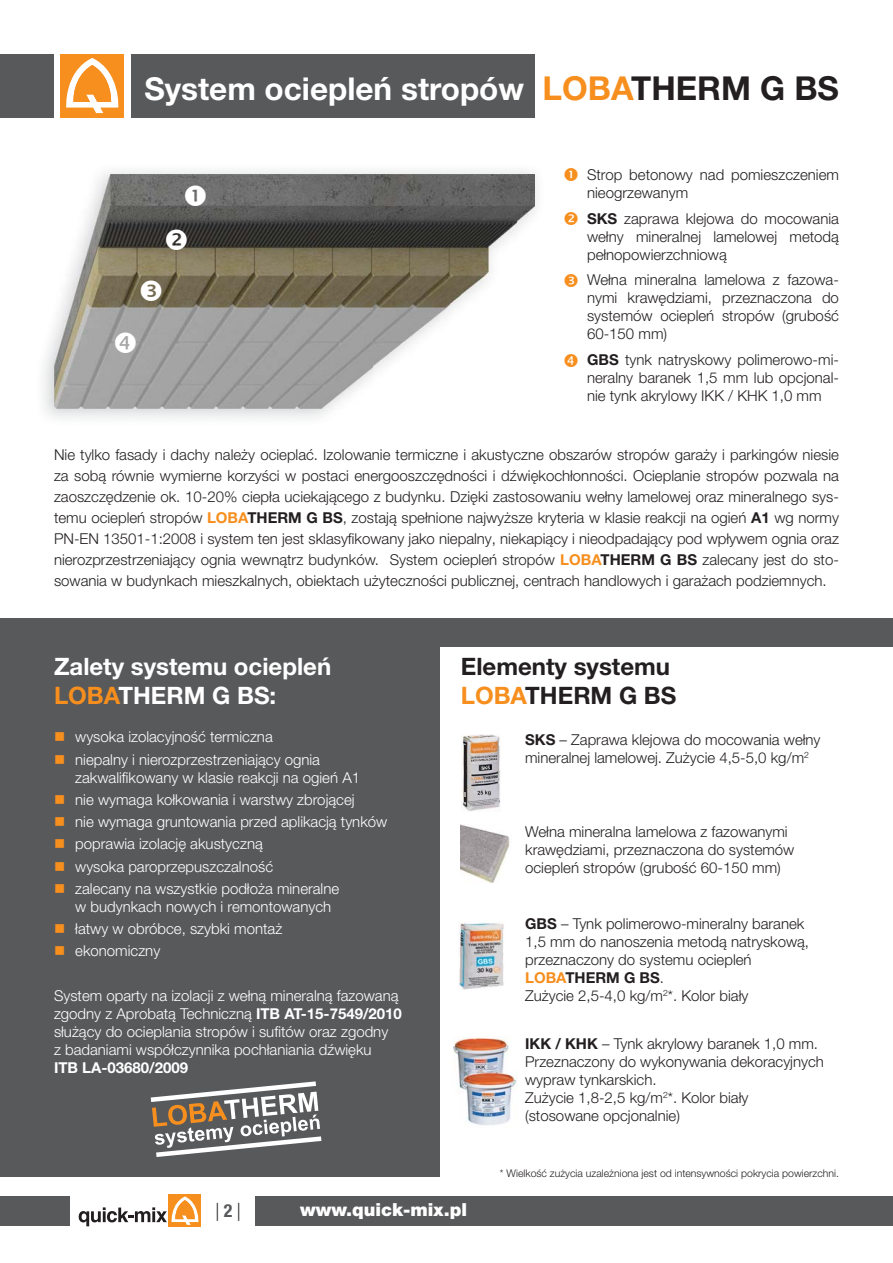
<style>
.page{position:relative;width:893px;height:1263px;background:#fff}
.page>*{position:absolute;margin:0;border:0;box-sizing:border-box;transform-origin:0 0}
.t1{font:700 31.5px "Helvetica Neue LT Pro";color:#fff}
.t2{font:700 24px/28.8px "Helvetica Neue LT Pro";color:#fff}
.t3{font:700 24px/28.8px "Helvetica Neue LT Pro";color:#231f20}
.t4{font:900 18px "Helvetica Neue LT Pro";color:#fff}
.t5{font:300 18px "Helvetica Neue LT Pro";color:#231f20}
.t6{font:300 15px/18px "Helvetica Neue LT Pro";color:#231f20}
.t7{font:300 15px/18px "Helvetica Neue LT Pro";color:#fff}
.t8{font:700 15px "Helvetica Neue LT Pro";color:#fff}
.t9{font:300 10.5px "Helvetica Neue LT Pro";color:#231f20}
.s1{font-size:33px;color:#f78f1e}
.s2{font-size:33px;color:#231f20}
.s3{font-weight:700}
.s4{font-weight:700;color:#f78f1e}
.s5{color:#f78f1e}
.s6{font-weight:700;font-stretch:condensed;color:#58595b}
</style>
<div class="page">
<div style="left:169px;top:1194px;width:32px;height:33px;background:#f78f1e"></div>
<svg style="left:79px;top:1196px;width:120px;height:30px"></svg>
<div style="left:0;top:1196px;width:69px;height:30px;background:#58595b"></div>
<div style="left:255px;top:1196px;width:638px;height:30px;background:#58595b"></div>
<div style="left:0;top:54px;width:534px;height:63px;background:#58595b"></div>
<div style="left:54px;top:43px;width:77px;height:80px;background:#fff"></div>
<div style="left:61px;top:54px;width:63px;height:63px;background:#f78f1e"></div>
<svg style="left:66px;top:58px;width:53px;height:55px"></svg>
<div style="left:0;top:618px;width:893px;height:558px;background:#58595b"></div>
<div style="left:441px;top:647px;width:452px;height:539px;background:#fff"></div>
<img style="left:43px;top:170px;width:494px;height:248px">
<img style="left:54px;top:174px;width:480px;height:234px">
<img style="left:461px;top:735px;width:40px;height:76px">
<svg style="left:464px;top:745px;width:35px;height:62px;background:#a79c98"></svg>
<img style="left:459px;top:923px;width:45px;height:67px">
<img style="left:453px;top:1037px;width:56px;height:51px">
<img style="left:461px;top:825px;width:49px;height:58px">
<svg style="left:151px;top:1081px;width:170px;height:76px"></svg>
<img style="left:466px;top:1075px;width:51px;height:51px">
<img style="left:461px;top:1071px;width:49px;height:23px">
<svg style="left:115px;top:332px;width:21px;height:21px"></svg>
<svg style="left:141px;top:280px;width:20px;height:21px"></svg>
<svg style="left:166px;top:229px;width:21px;height:21px"></svg>
<svg style="left:185px;top:185px;width:21px;height:21px"></svg>
<h1 class="t1" style="left:144px;top:78px;width:696px">System ociepleń stropów <span class="s1">LOBA</span><span class="s2">THERM G BS</span></h1>
<p class="t6" style="left:587px;top:167px;width:253px">Strop betonowy nad pomieszczeniem nieogrzewanym</p>
<p class="t6" style="left:587px;top:211px;width:253px;text-align:justify"><span class="s3">SKS</span> zaprawa klejowa do mocowania wełny mineralnej lamelowej metodą pełnopowierzchniową</p>
<p class="t6" style="left:587px;top:273px;width:253px;text-align:justify">Wełna mineralna lamelowa z fazowa&shy;nymi krawędziami, przeznaczona do systemów ociepleń stropów (grubość 60-150 mm)</p>
<p class="t6" style="left:587px;top:353px;width:253px;text-align:justify"><span class="s3">GBS</span> tynk natryskowy polimerowo-mi&shy;neralny baranek 1,5 mm lub opcjonal&shy;nie tynk akrylowy IKK / KHK 1,0 mm</p>
<p class="t6" style="left:54px;top:446px;width:786px;line-height:21px;text-align:justify">Nie tylko fasady i dachy należy ocieplać. Izolowanie termiczne i akustyczne obszarów stropów garaży i parkingów niesie za sobą równie wymierne korzyści w postaci energooszczędności i dźwiękochłonności. Ocieplanie stropów pozwala na zaoszczędzenie ok. 10-20% ciepła uciekającego z budynku. Dzięki zastosowaniu wełny lamelowej oraz mineralnego sys&shy;temu ociepleń stropów <span class="s4">LOBA</span><span class="s3">THERM G BS</span>, zostają spełnione najwyższe kryteria w klasie reakcji na ogień <span class="s3">A1</span> wg normy PN-EN 13501-1:2008 i system ten jest sklasyfikowany jako niepalny, niekapiący i nieodpadający pod wpływem ognia oraz nierozprzestrzeniający ognia wewnątrz budynków. System ociepleń stropów <span class="s4">LOBA</span><span class="s3">THERM G BS</span> zalecany jest do sto&shy;sowania w budynkach mieszkalnych, obiektach użyteczności publicznej, centrach handlowych i garażach podziemnych.</p>
<h2 class="t2" style="left:54px;top:655px;width:279px">Zalety systemu ociepleń<br><span class="s5">LOBA</span>THERM G BS:</h2>
<p class="t7" style="left:54px;top:730px;width:220px"><span class="s5">■</span> wysoka izolacyjność termiczna</p>
<p class="t7" style="left:75px;top:752px;width:286px;text-indent:-21px"><span class="s5">■</span> niepalny i nierozprzestrzeniający ognia zakwalifikowany w klasie reakcji na ogień A1</p>
<p class="t7" style="left:54px;top:792px;width:302px"><span class="s5">■</span> nie wymaga kołkowania i warstwy zbrojącej</p>
<p class="t7" style="left:54px;top:815px;width:335px"><span class="s5">■</span> nie wymaga gruntowania przed aplikacją tynków</p>
<p class="t7" style="left:54px;top:837px;width:210px"><span class="s5">■</span> poprawia izolację akustyczną</p>
<p class="t7" style="left:54px;top:859px;width:221px"><span class="s5">■</span> wysoka paroprzepuszczalność</p>
<p class="t7" style="left:75px;top:881px;width:265px;text-indent:-21px"><span class="s5">■</span> zalecany na wszystkie podłoża mineralne w budynkach nowych i remontowanych</p>
<p class="t7" style="left:54px;top:922px;width:230px"><span class="s5">■</span> łatwy w obróbce, szybki montaż</p>
<p class="t7" style="left:54px;top:944px;width:108px"><span class="s5">■</span> ekonomiczny</p>
<p class="t7" style="left:54px;top:988px;width:349px">System oparty na izolacji z wełną mineralną fazowaną zgodny z Aprobatą Techniczną <span class="s3">ITB AT-15-7549/2010 </span>służący do ocieplania stropów i sufitów oraz zgodny<br>z badaniami współczynnika pochłaniania dźwięku</p>
<p class="t8" style="left:54px;top:1062px;width:136px">ITB LA-03680/2009</p>
<h2 class="t3" style="left:461px;top:655px;width:217px">Elementy systemu<br><span class="s5">LOBA</span>THERM G BS</h2>
<p class="t6" style="left:525px;top:733px;width:297px"><span class="s3">SKS</span> – Zaprawa klejowa do mocowania wełny mineralnej lamelowej. Zużycie 4,5-5,0 kg/m<sup>2</sup></p>
<p class="t6" style="left:525px;top:824px;width:271px">Wełna mineralna lamelowa z fazowanymi krawędziami, przeznaczona do systemów ociepleń stropów (grubość 60-150 mm)</p>
<p class="t6" style="left:525px;top:916px;width:285px"><span class="s3">GBS</span> – Tynk polimerowo-mineralny baranek 1,5 mm do nanoszenia metodą natryskową, przeznaczony do systemu ociepleń <span class="s4">LOBA</span><span class="s3">THERM G BS</span>.<br>Zużycie 2,5-4,0 kg/m<sup>2</sup>*. Kolor biały</p>
<p class="t6" style="left:525px;top:1036px;width:300px"><span class="s3">IKK / KHK</span> – Tynk akrylowy baranek 1,0 mm.<br>Przeznaczony do wykonywania dekoracyjnych wypraw tynkarskich.<br>Zużycie 1,8-2,5 kg/m<sup>2</sup>*. Kolor biały (stosowane opcjonalnie)</p>
<p class="t9" style="left:500px;top:1169px;width:341px">* Wielkość zużycia uzależniona jest od intensywności pokrycia powierzchni.</p>
<p class="t5" style="left:216px;top:1204px;width:27px">|<span class="s6">2</span>|</p>
<p class="t4" style="left:300px;top:1203px;width:168px">www.quick-mix.pl</p>
</div>
